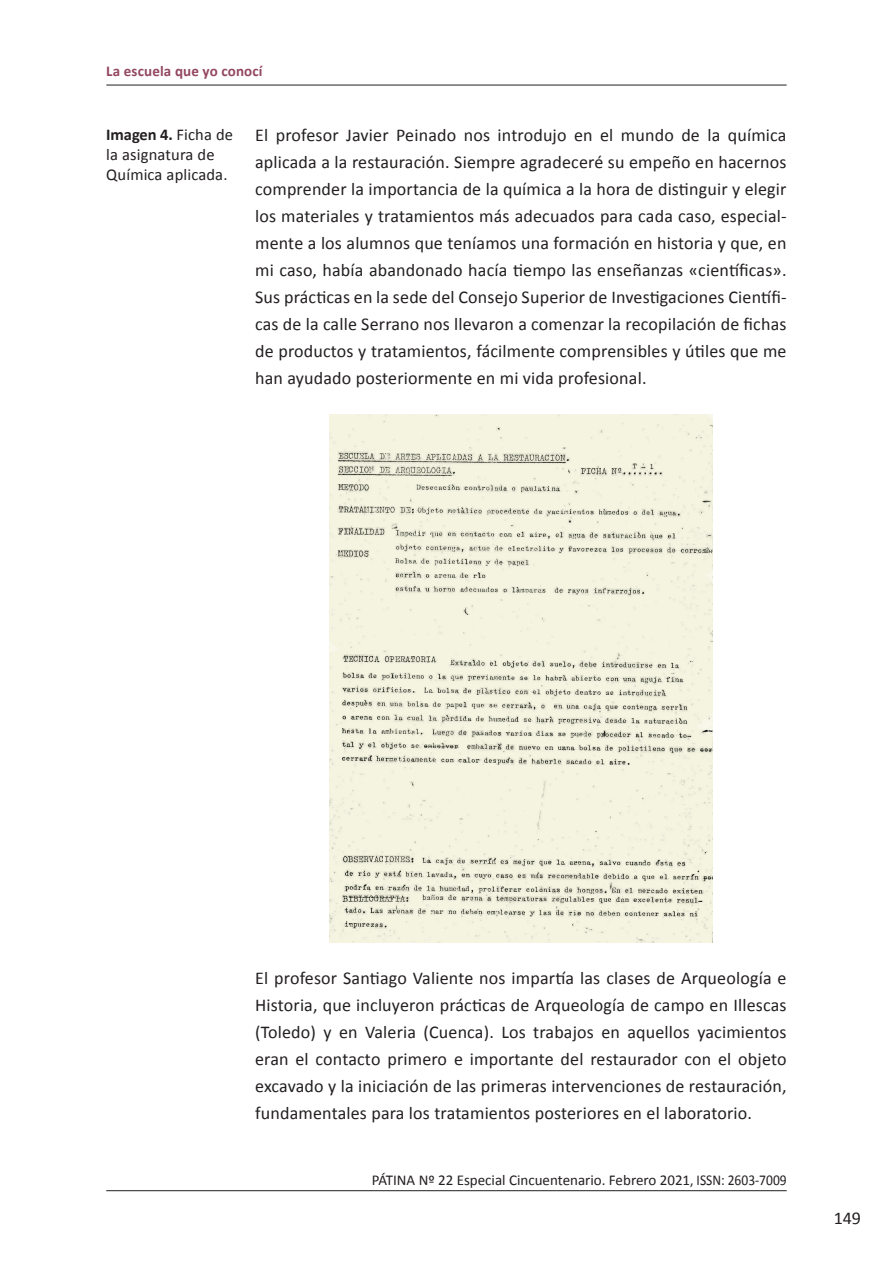
<style>
.page{position:relative;width:893px;height:1263px;background:#fff}
.page>*{position:absolute;margin:0;border:0;box-sizing:border-box;transform-origin:0 0}
.t1{font:18px/27px "Calibri";letter-spacing:.01em;color:#231f20;text-align:justify}
.t2{font:16.5px/19.8px "Calibri";letter-spacing:.01em;color:#231f20}
.t3{font:15px "Calibri";color:#231f20}
.t4{font:700 15px "Calibri";letter-spacing:.01em;color:#934762}
.s1{font-weight:700}
</style>
<div class="page">
<hr style="left:106px;top:85px;width:681px;height:1px;background:#231f20">
<hr style="left:106px;top:1190px;width:681px;height:1px;background:#231f20">
<img style="left:330px;top:415px;width:382px;height:528px">
<p class="t4" style="left:106px;top:61px;width:158px">La escuela que yo conocí</p>
<p class="t2" style="left:106px;top:124px;width:128px"><span class="s1">Imagen 4.</span> Ficha de la asignatura de<br>Química aplicada.</p>
<p class="t1" style="left:255px;top:121px;width:533px">El profesor Javier Peinado nos introdujo en el mundo de la química aplicada a la restauración. Siempre agradeceré su empeño en hacernos comprender la importancia de la química a la hora de distinguir y elegir los materiales y tratamientos más adecuados para cada caso, especial&shy;mente a los alumnos que teníamos una formación en historia y que, en mi caso, había abandonado hacía tiempo las enseñanzas «científicas».<br>Sus prácticas en la sede del Consejo Superior de Investigaciones Científi&shy;cas de la calle Serrano nos llevaron a comenzar la recopilación de fichas de productos y tratamientos, fácilmente comprensibles y útiles que me han ayudado posteriormente en mi vida profesional.</p>
<p class="t1" style="left:255px;top:964px;width:533px">El profesor Santiago Valiente nos impartía las clases de Arqueología e Historia, que incluyeron prácticas de Arqueología de campo en Illescas (Toledo) y en Valeria (Cuenca). Los trabajos en aquellos yacimientos eran el contacto primero e importante del restaurador con el objeto excavado y la iniciación de las primeras intervenciones de restauración, fundamentales para los tratamientos posteriores en el laboratorio.</p>
<p class="t3" style="left:372px;top:1171px;width:416px">PÁTINA Nº 22 Especial Cincuentenario. Febrero 2021, ISSN: 2603-7009</p>
<p class="t1" style="left:834px;top:1204px;width:29px">149</p>
</div>
